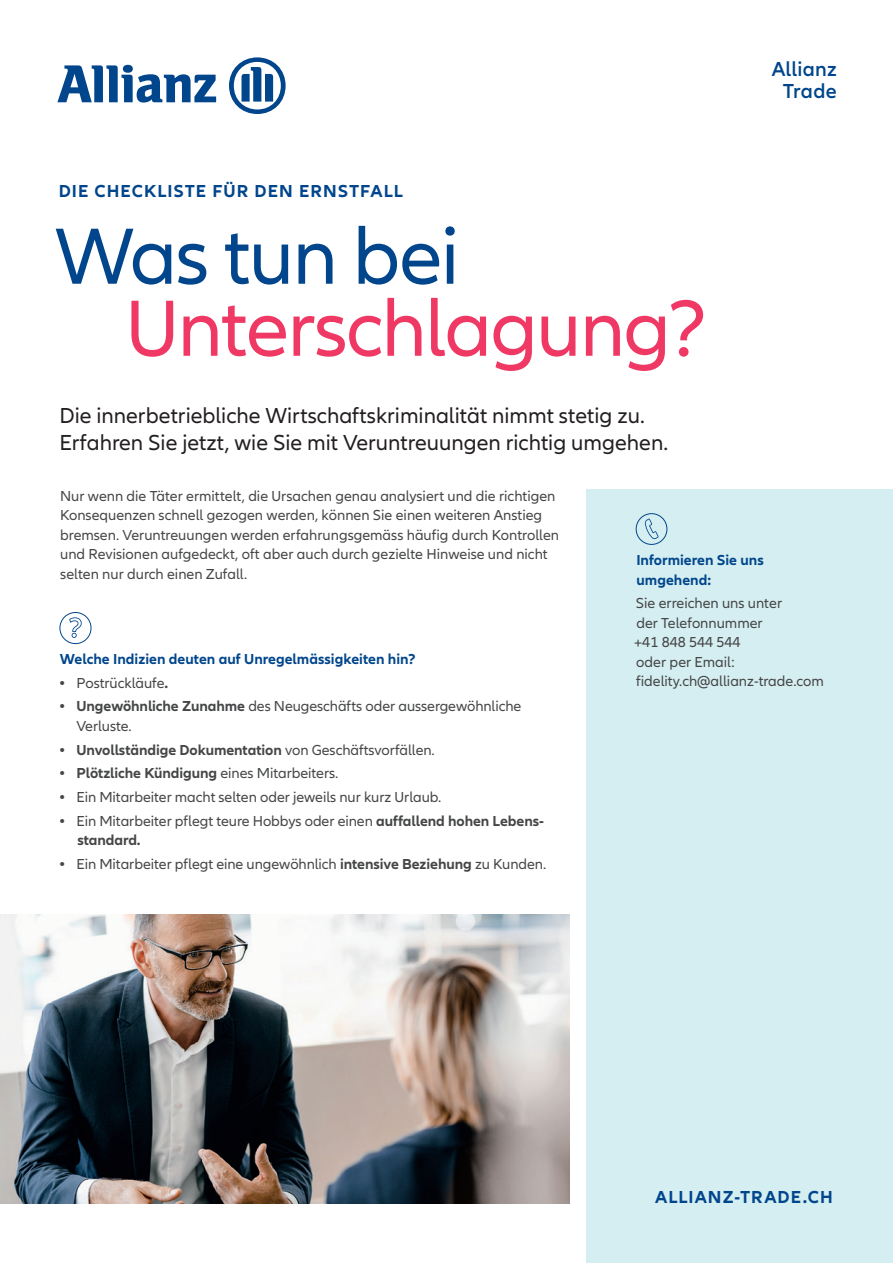
<style>
.page{position:relative;width:893px;height:1263px;background:#fff}
.page>*{position:absolute;margin:0;border:0;box-sizing:border-box;transform-origin:0 0}
.t1{font:82.5px "Allianz Neo";letter-spacing:-.02em;color:#ef3864}
.t2{font:82.5px "Allianz Neo";letter-spacing:-.02em;color:#01468c}
.t3{font:22.5px/27px "Allianz Neo";color:#231f20}
.t4{font:600 21px/22.5px "Allianz Neo";letter-spacing:.01em;color:#01468c;text-align:center}
.t5{font:700 18px "Allianz Neo";letter-spacing:.055em;color:#01468c}
.t6{font:15px/19.5px "Allianz Neo";color:#454647}
.t7{font:700 15px "Allianz Neo";letter-spacing:-.005em;color:#454647}
.t8{font:700 15px/19.5px "Allianz Neo";color:#01468c}
.s1{font-weight:700}
.s2{font-weight:400}
</style>
<div class="page">
<svg style="left:69px;top:617px;width:13px;height:21px"></svg>
<div style="left:59px;top:612px;width:32px;height:32px;border:1px solid #01468c;border-radius:50%"></div>
<div style="left:587px;top:489px;width:306px;height:774px;background:#d5eef1"></div>
<img style="left:0;top:914px;width:570px;height:289px">
<svg style="left:645px;top:519px;width:14px;height:20px"></svg>
<div style="left:636px;top:513px;width:31px;height:32px;border:1px solid #01468c;border-radius:50%"></div>
<svg style="left:57px;top:65px;width:159px;height:38px"></svg>
<svg style="left:229px;top:57px;width:57px;height:57px"></svg>
<p class="t5" style="left:59px;top:180px;width:346px">DIE CHECKLISTE FÜR DEN ERNSTFALL</p>
<h1 class="t2" style="left:55px;top:209px;width:406px">Was tun bei</h1>
<h1 class="t1" style="left:125px;top:281px;width:583px">Unterschlagung?</h1>
<h3 class="t4" style="left:772px;top:58px;width:67px">Allianz<br>Trade</h3>
<h2 class="t3" style="left:59px;top:403px;width:610px">Die innerbetriebliche Wirtschaftskriminalität nimmt stetig zu.<br>Erfahren Sie jetzt, wie Sie mit Veruntreuungen richtig umgehen.</h2>
<p class="t6" style="left:60px;top:486px;width:501px">Nur wenn die Täter ermittelt, die Ursachen genau analysiert und die richtigen Konsequenzen schnell gezogen werden, können Sie einen weiteren Anstieg bremsen. Veruntreuungen werden erfahrungsgemäss häufig durch Kontrollen und Revisionen aufgedeckt, oft aber auch durch gezielte Hinweise und nicht selten nur durch einen Zufall.</p>
<p class="t8" style="left:636px;top:551px;width:129px">Informieren Sie uns umgehend:</p>
<p class="t6" style="left:634px;top:594px;width:191px">Sie erreichen uns unter<br>der Telefonnummer<br>+41 848 544 544<br>oder per Email: fidelity.ch@allianz-trade.com</p>
<p class="t8" style="left:60px;top:649px;width:357px">Welche Indizien deuten auf Unregelmässigkeiten hin?</p>
<p class="t6" style="left:59px;top:673px;width:110px"><span class="s1">•</span> Postrückläufe<span class="s1">.</span></p>
<p class="t6" style="left:77px;top:697px;width:446px;text-indent:-17px"><span class="s1">• Ungewöhnliche Zunahme</span> des Neugeschäfts oder aussergewöhnliche<br>Verluste.</p>
<p class="t7" style="left:59px;top:741px;width:377px">• Unvollständige Dokumentation <span class="s2">von Geschäftsvorfällen.</span></p>
<p class="t7" style="left:59px;top:765px;width:281px">• Plötzliche Kündigung <span class="s2">eines Mitarbeiters.</span></p>
<p class="t6" style="left:59px;top:788px;width:384px"><span class="s1">•</span> Ein Mitarbeiter macht selten oder jeweils nur kurz Urlaub.</p>
<p class="t6" style="left:77px;top:811px;width:468px;text-indent:-18px"><span class="s1">•</span> Ein Mitarbeiter pflegt teure Hobbys oder einen <span class="s1">auffallend hohen Lebens&shy;standard.</span></p>
<p class="t6" style="left:59px;top:855px;width:489px"><span class="s1">•</span> Ein Mitarbeiter pflegt eine ungewöhnlich <span class="s1">intensive Beziehung</span> zu Kunden.</p>
<p class="t5" style="left:655px;top:1187px;width:179px">ALLIANZ-TRADE.CH</p>
</div>
